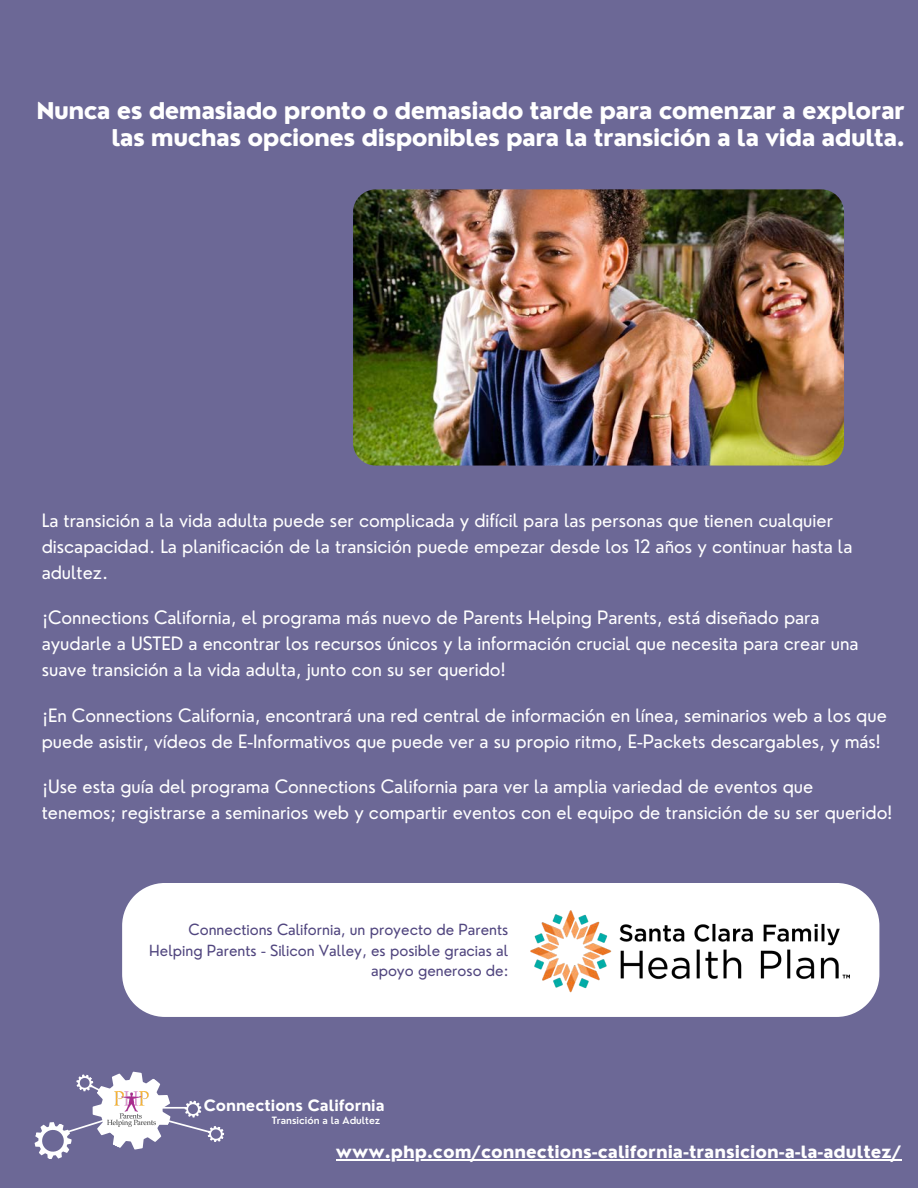
<style>
.page{position:relative;width:918px;height:1188px;background:#6c6896}
.page>*{position:absolute;margin:0;border:0;box-sizing:border-box;transform-origin:0 0}
.t1{font:800 22.5px/27px "Nourd";letter-spacing:-.025em;color:#fff;text-align:right}
.t2{font:18px/25.8px "Nourd";color:#fff}
.t3{font:800 16.5px "Nourd";color:#fff}
.t4{font:700 15.15px "Nourd";color:#fff}
.t5{font:15px/20.2px "Nourd";color:#51467f;text-align:right}
.t6{font:600 9.9px "Nourd";color:#fff}
</style>
<div class="page">
<div style="left:122px;top:883px;width:757px;height:133px;background:#fff"></div>
<img style="left:530px;top:910px;width:320px;height:82px">
<hr style="left:336px;top:1159px;width:566px;height:1px;background:#fff">
<svg style="left:34px;top:1071px;width:191px;height:88px"></svg>
<img style="left:353px;top:189px;width:491px;height:277px;border-radius:23px">
<p class="t1" style="left:36px;top:97px;width:870px">Nunca es demasiado pronto o demasiado tarde para comenzar a explorar las muchas opciones disponibles para la transición a la vida adulta.</p>
<p class="t2" style="left:42px;top:508px;width:812px">La transición a la vida adulta puede ser complicada y difícil para las personas que tienen cualquier discapacidad. La planificación de la transición puede empezar desde los 12 años y continuar hasta la adultez.</p>
<p class="t2" style="left:42px;top:605px;width:818px">¡Connections California, el programa más nuevo de Parents Helping Parents, está diseñado para ayudarle a USTED a encontrar los recursos únicos y la información crucial que necesita para crear una suave transición a la vida adulta, junto con su ser querido!</p>
<p class="t2" style="left:42px;top:702px;width:847px">¡En Connections California, encontrará una red central de información en línea, seminarios web a los que puede asistir, vídeos de E-Informativos que puede ver a su propio ritmo, E-Packets descargables, y más!</p>
<p class="t2" style="left:42px;top:773px;width:852px">¡Use esta guía del programa Connections California para ver la amplia variedad de eventos que tenemos; registrarse a seminarios web y compartir eventos con el equipo de transición de su ser querido!</p>
<p class="t5" style="left:149px;top:920px;width:361px">Connections California, un proyecto de Parents<br>Helping Parents - Silicon Valley, es posible gracias al apoyo generoso de:</p>
<p class="t4" style="left:204px;top:1096px;width:182px">Connections California</p>
<p class="t6" style="left:272px;top:1114px;width:110px">Transición a la Adultez</p>
<p class="t3" style="left:336px;top:1142px;width:567px">www.php.com/connections-california-transicion-a-la-adultez/</p>
</div>
